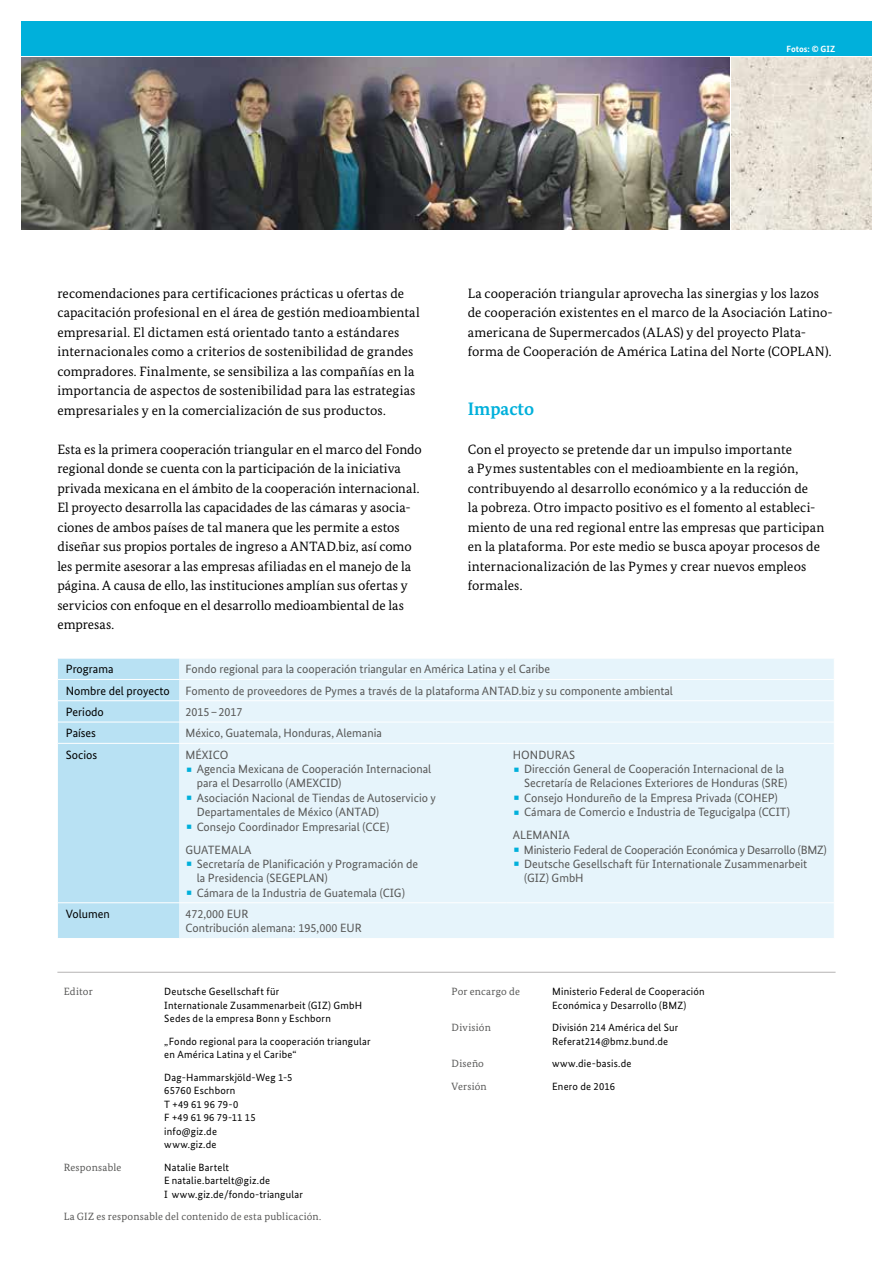
<style>
.page{position:relative;width:893px;height:1263px;background:#fff}
.page>*{position:absolute;margin:0;border:0;box-sizing:border-box;transform-origin:0 0}
.t1{font:700 18px "Bundes Serif";color:#00b0db}
.t2{font:13.5px/19.5px "Bundes Serif";letter-spacing:.01em;color:#000}
.t3{font:12px/14.4px "Bundes Sans";color:#575756}
.t4{font:12px "Bundes Sans";color:#000}
.t5{font:10.5px/13.5px "Bundes Sans";letter-spacing:.02em;color:#000}
.t6{font:10.5px "Bundes Serif";letter-spacing:.02em;color:#575756}
.t7{font:700 9px "Bundes Sans";color:#fff}
</style>
<div class="page">
<div style="left:21px;top:21px;width:851px;height:34px;background:#00b0db"></div>
<hr style="left:57px;top:972px;width:779px;height:1px;background:#b5b4b4">
<div style="left:179px;top:659px;width:655px;height:279px;background:#e6f4fb"></div>
<div style="left:57px;top:658px;width:122px;height:280px;background:#b8e1f3"></div>
<hr style="left:57px;top:743px;width:1px;height:160px;background:#fff">
<hr style="left:57px;top:903px;width:1px;height:35px;background:#fff">
<hr style="left:58px;top:679px;width:121px;height:1px;background:#fff">
<hr style="left:179px;top:679px;width:328px;height:1px;background:#fff">
<hr style="left:507px;top:679px;width:327px;height:1px;background:#fff">
<hr style="left:58px;top:700px;width:121px;height:1px;background:#fff">
<hr style="left:179px;top:700px;width:328px;height:1px;background:#fff">
<hr style="left:507px;top:700px;width:327px;height:1px;background:#fff">
<hr style="left:58px;top:722px;width:121px;height:1px;background:#fff">
<hr style="left:179px;top:722px;width:328px;height:1px;background:#fff">
<hr style="left:507px;top:722px;width:327px;height:1px;background:#fff">
<hr style="left:58px;top:743px;width:121px;height:1px;background:#fff">
<hr style="left:179px;top:743px;width:328px;height:1px;background:#fff">
<hr style="left:507px;top:743px;width:327px;height:1px;background:#fff">
<hr style="left:58px;top:902px;width:121px;height:1px;background:#fff">
<hr style="left:179px;top:902px;width:328px;height:1px;background:#fff">
<hr style="left:507px;top:902px;width:327px;height:1px;background:#fff">
<img style="left:731px;top:57px;width:141px;height:173px">
<img style="left:22px;top:57px;width:707px;height:173px">
<svg style="left:187px;top:767px;width:4px;height:4px"></svg>
<svg style="left:187px;top:796px;width:4px;height:4px"></svg>
<svg style="left:187px;top:825px;width:4px;height:4px"></svg>
<svg style="left:187px;top:862px;width:4px;height:4px"></svg>
<svg style="left:187px;top:891px;width:4px;height:4px"></svg>
<svg style="left:514px;top:767px;width:5px;height:4px"></svg>
<svg style="left:514px;top:796px;width:5px;height:4px"></svg>
<svg style="left:514px;top:810px;width:5px;height:5px"></svg>
<svg style="left:514px;top:848px;width:5px;height:4px"></svg>
<svg style="left:514px;top:862px;width:5px;height:4px"></svg>
<p class="t7" style="left:786px;top:43px;width:50px">Fotos: © GIZ</p>
<p class="t2" style="left:57px;top:283px;width:364px">recomendaciones para certificaciones prácticas u ofertas de capacitación profesional en el área de gestión medioambiental empresarial. El dictamen está orientado tanto a estándares internacionales como a criterios de sostenibilidad de grandes compradores. Finalmente, se sensibiliza a las compañías en la importancia de aspectos de sostenibilidad para las estrategias empresariales y en la comercialización de sus productos.</p>
<p class="t2" style="left:57px;top:439px;width:366px">Esta es la primera cooperación triangular en el marco del Fondo regional donde se cuenta con la participación de la iniciativa privada mexicana en el ámbito de la cooperación internacional.<br>El proyecto desarrolla las capacidades de las cámaras y asocia&shy;ciones de ambos países de tal manera que les permite a estos diseñar sus propios portales de ingreso a ANTAD.biz, así como les permite asesorar a las empresas afiliadas en el manejo de la página. A causa de ello, las instituciones amplían sus ofertas y servicios con enfoque en el desarrollo medioambiental de las empresas.</p>
<p class="t2" style="left:468px;top:283px;width:367px">La cooperación triangular aprovecha las sinergias y los lazos de cooperación existentes en el marco de la Asociación Latino&shy;americana de Supermercados (ALAS) y del proyecto Plata&shy;forma de Cooperación de América Latina del Norte (COPLAN).</p>
<h1 class="t1" style="left:468px;top:398px;width:68px">Impacto</h1>
<p class="t2" style="left:468px;top:439px;width:358px">Con el proyecto se pretende dar un impulso importante<br>a Pymes sustentables con el medioambiente en la región, contribuyendo al desarrollo económico y a la reducción de<br>la pobreza. Otro impacto positivo es el fomento al estableci&shy;miento de una red regional entre las empresas que participan en la plataforma. Por este medio se busca apoyar procesos de internacionalización de las Pymes y crear nuevos empleos formales.</p>
<p class="t4" style="left:66px;top:662px;width:49px">Programa</p>
<p class="t3" style="left:185px;top:662px;width:366px">Fondo regional para la cooperación triangular en América Latina y el Caribe</p>
<p class="t4" style="left:66px;top:683px;width:105px">Nombre del proyecto</p>
<p class="t3" style="left:185px;top:683px;width:489px">Fomento de proveedores de Pymes a través de la plataforma ANTAD.biz y su componente ambiental</p>
<p class="t4" style="left:66px;top:705px;width:40px">Periodo</p>
<p class="t3" style="left:185px;top:705px;width:59px">2015–2017</p>
<p class="t4" style="left:66px;top:726px;width:32px">Países</p>
<p class="t3" style="left:185px;top:726px;width:198px">México, Guatemala, Honduras, Alemania</p>
<p class="t4" style="left:66px;top:747px;width:33px">Socios</p>
<p class="t3" style="left:197px;top:747px;width:241px;text-indent:-11px">MÉXICO<br>Agencia Mexicana de Cooperación Internacional para el Desarrollo (AMEXCID)<br>Asociación Nacional de Tiendas de Autoservicio y Departamentales de México (ANTAD)<br>Consejo Coordinador Empresarial (CCE)</p>
<p class="t3" style="left:197px;top:842px;width:223px;text-indent:-11px">GUATEMALA<br>Secretaría de Planificación y Programación de la Presidencia (SEGEPLAN)<br>Cámara de la Industria de Guatemala (CIG)</p>
<p class="t3" style="left:524px;top:747px;width:267px;text-indent:-11px">HONDURAS<br>Dirección General de Cooperación Internacional de la Secretaría de Relaciones Exteriores de Honduras (SRE)<br>Consejo Hondureño de la Empresa Privada (COHEP)<br>Cámara de Comercio e Industria de Tegucigalpa (CCIT)</p>
<p class="t3" style="left:524px;top:828px;width:304px;text-indent:-11px">ALEMANIA<br>Ministerio Federal de Cooperación Económica y Desarrollo (BMZ)<br>Deutsche Gesellschaft für Internationale Zusammenarbeit (GIZ) GmbH</p>
<p class="t4" style="left:66px;top:907px;width:46px">Volumen</p>
<p class="t3" style="left:185px;top:907px;width:178px">472,000 EUR<br>Contribución alemana: 195,000 EUR</p>
<p class="t6" style="left:64px;top:985px;width:31px">Editor</p>
<p class="t5" style="left:164px;top:984px;width:199px">Deutsche Gesellschaft für<br>Internationale Zusammenarbeit (GIZ) GmbH<br>Sedes de la empresa Bonn y Eschborn</p>
<p class="t5" style="left:164px;top:1034px;width:208px">„Fondo regional para la cooperación triangular en América Latina y el Caribe“</p>
<p class="t5" style="left:164px;top:1070px;width:130px">Dag-Hammarskjöld-Weg 1-5<br>65760 Eschborn<br>T +49 61 96 79-0<br>F +49 61 96 79-11 15 info@giz.de<br>www.giz.de</p>
<p class="t6" style="left:64px;top:1160px;width:59px">Responsable</p>
<p class="t5" style="left:164px;top:1160px;width:140px">Natalie Bartelt<br>E natalie.bartelt@giz.de<br>I www.giz.de/fondo-triangular</p>
<p class="t6" style="left:64px;top:1210px;width:259px">La GIZ es responsable del contenido de esta publicación.</p>
<p class="t6" style="left:452px;top:985px;width:70px">Por encargo de</p>
<p class="t5" style="left:552px;top:985px;width:154px">Ministerio Federal de Cooperación<br>Económica y Desarrollo (BMZ)</p>
<p class="t6" style="left:452px;top:1021px;width:41px">División</p>
<p class="t5" style="left:552px;top:1021px;width:128px">División 214 América del Sur<br>Referat214@bmz.bund.de</p>
<p class="t6" style="left:452px;top:1057px;width:34px">Diseño</p>
<p class="t5" style="left:552px;top:1057px;width:81px">www.die-basis.de</p>
<p class="t6" style="left:452px;top:1079px;width:37px">Versión</p>
<p class="t5" style="left:552px;top:1079px;width:64px">Enero de 2016</p>
</div>
